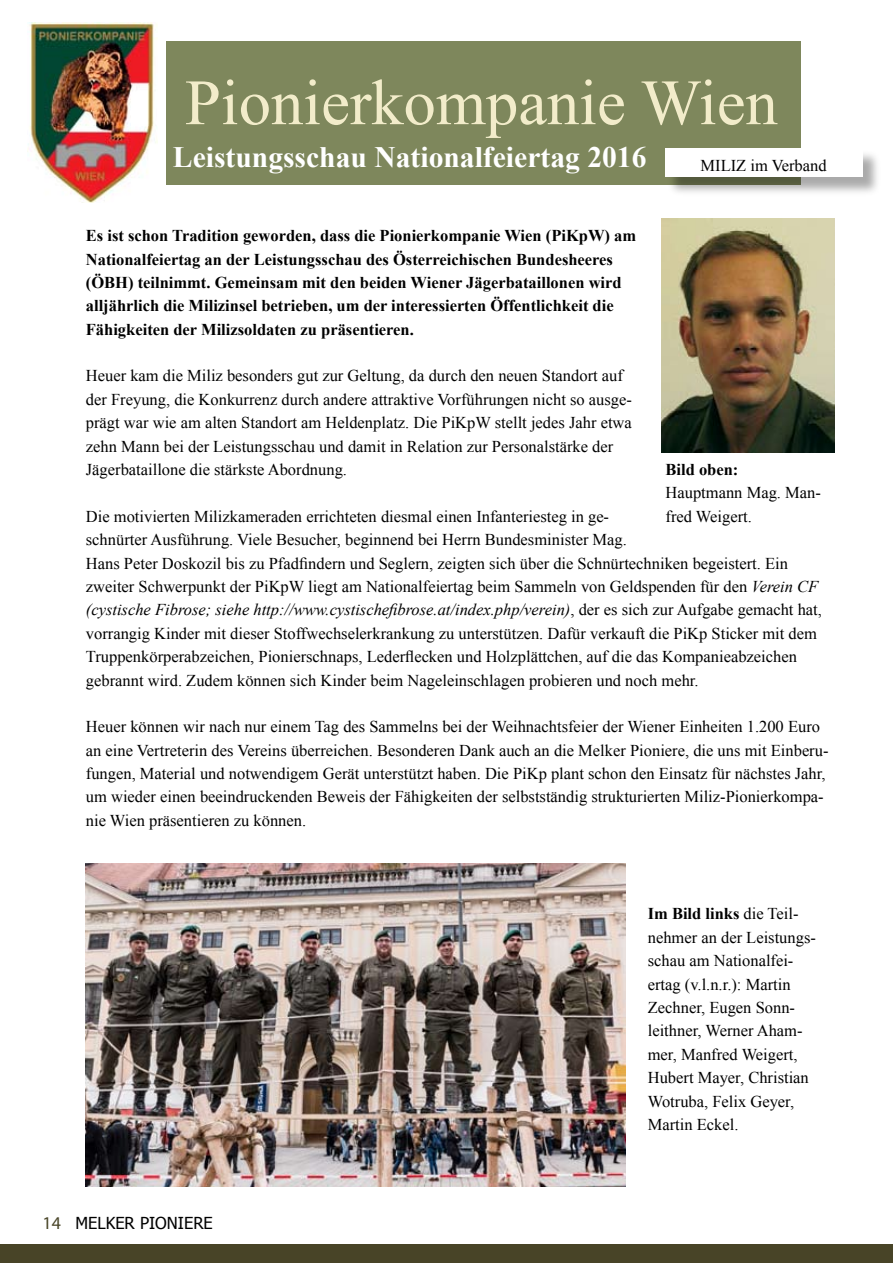
<style>
.page{position:relative;width:893px;height:1263px;background:#fff}
.page>*{position:absolute;margin:0;border:0;box-sizing:border-box;transform-origin:0 0}
.t1{font:64.5px "Times New Roman";color:#f2ecca}
.t2{font:700 29.55px "Times New Roman";color:#fff}
.t3{font:16.5px/23.4px "Times New Roman";color:#000}
.t4{font:700 16.5px/23.4px "Times New Roman";color:#000}
.t5{font:16.5px "Tahoma";color:#000}
.s1{font-style:italic}
.s2{font-family:"Myriad Pro";font-size:18px;color:#484427}
.s3{font-weight:700}
</style>
<div class="page">
<div style="left:0;top:1244px;width:893px;height:19px;background:#484427"></div>
<div style="left:166px;top:41px;width:635px;height:143px;background:#7e875c"></div>
<div style="left:667px;top:150px;width:216px;height:47px;background:#000;opacity:.34"></div>
<div style="left:665px;top:148px;width:197px;height:29px;background:#fff"></div>
<img style="left:662px;top:218px;width:173px;height:234px">
<img style="left:85px;top:863px;width:540px;height:323px">
<img style="left:27px;top:23px;width:130px;height:180px">
<h1 class="t1" style="left:185px;top:59px;width:594px">Pionierkompanie Wien</h1>
<p class="t3" style="left:700px;top:153px;width:128px">MILIZ im Verband</p>
<h2 class="t2" style="left:173px;top:136px;width:475px">Leistungsschau Nationalfeiertag 2016</h2>
<p class="t4" style="left:86px;top:223px;width:552px">Es ist schon Tradition geworden, dass die Pionierkompanie Wien (PiKpW) am Nationalfeiertag an der Leistungsschau des Österreichischen Bundesheeres (ÖBH) teilnimmt. Gemeinsam mit den beiden Wiener Jägerbataillonen wird alljährlich die Milizinsel betrieben, um der interessierten Öffentlichkeit die Fähigkeiten der Milizsoldaten zu präsentieren.</p>
<p class="t3" style="left:86px;top:364px;width:548px">Heuer kam die Miliz besonders gut zur Geltung, da durch den neuen Standort auf der Freyung, die Konkurrenz durch andere attraktive Vorführungen nicht so ausge&shy;prägt war wie am alten Standort am Heldenplatz. Die PiKpW stellt jedes Jahr etwa zehn Mann bei der Leistungsschau und damit in Relation zur Personalstärke der Jägerbataillone die stärkste Abordnung.</p>
<p class="t3" style="left:86px;top:504px;width:738px">Die motivierten Milizkameraden errichteten diesmal einen Infanteriesteg in ge-<br>schnürter Ausführung. Viele Besucher, beginnend bei Herrn Bundesminister Mag.<br>Hans Peter Doskozil bis zu Pfadfindern und Seglern, zeigten sich über die Schnürtechniken begeistert. Ein zweiter Schwerpunkt der PiKpW liegt am Nationalfeiertag beim Sammeln von Geldspenden für den <span class="s1">Verein CF (cystische Fibrose; siehe http://www.cystischefibrose.at/index.php/verein)</span>, der es sich zur Aufgabe gemacht hat, vorrangig Kinder mit dieser Stoffwechselerkrankung zu unterstützen. Dafür verkauft die PiKp Sticker mit dem Truppenkörperabzeichen, Pionierschnaps, Lederflecken und Holzplättchen, auf die das Kompanieabzeichen gebrannt wird. Zudem können sich Kinder beim Nageleinschlagen probieren und noch mehr.</p>
<p class="t3" style="left:86px;top:715px;width:744px">Heuer können wir nach nur einem Tag des Sammelns bei der Weihnachtsfeier der Wiener Einheiten 1.200 Euro an eine Vertreterin des Vereins überreichen. Besonderen Dank auch an die Melker Pioniere, die uns mit Einberu&shy;fungen, Material und notwendigem Gerät unterstützt haben. Die PiKp plant schon den Einsatz für nächstes Jahr, um wieder einen beeindruckenden Beweis der Fähigkeiten der selbstständig strukturierten Miliz-Pionierkompa&shy;nie Wien präsentieren zu können.</p>
<p class="t4" style="left:666px;top:457px;width:74px">Bild oben:</p>
<p class="t3" style="left:666px;top:481px;width:157px">Hauptmann Mag. Man&shy;fred Weigert.</p>
<p class="t5" style="left:42px;top:1212px;width:172px"><span class="s2">14</span> MELKER PIONIERE</p>
<p class="t3" style="left:648px;top:902px;width:170px"><span class="s3">Im Bild links</span> die Teil&shy;nehmer an der Leistungs&shy;schau am Nationalfei&shy;ertag (v.l.n.r.): Martin<br>Zechner, Eugen Sonn&shy;leithner, Werner Aham&shy;mer, Manfred Weigert,<br>Hubert Mayer, Christian<br>Wotruba, Felix Geyer,<br>Martin Eckel.</p>
</div>
